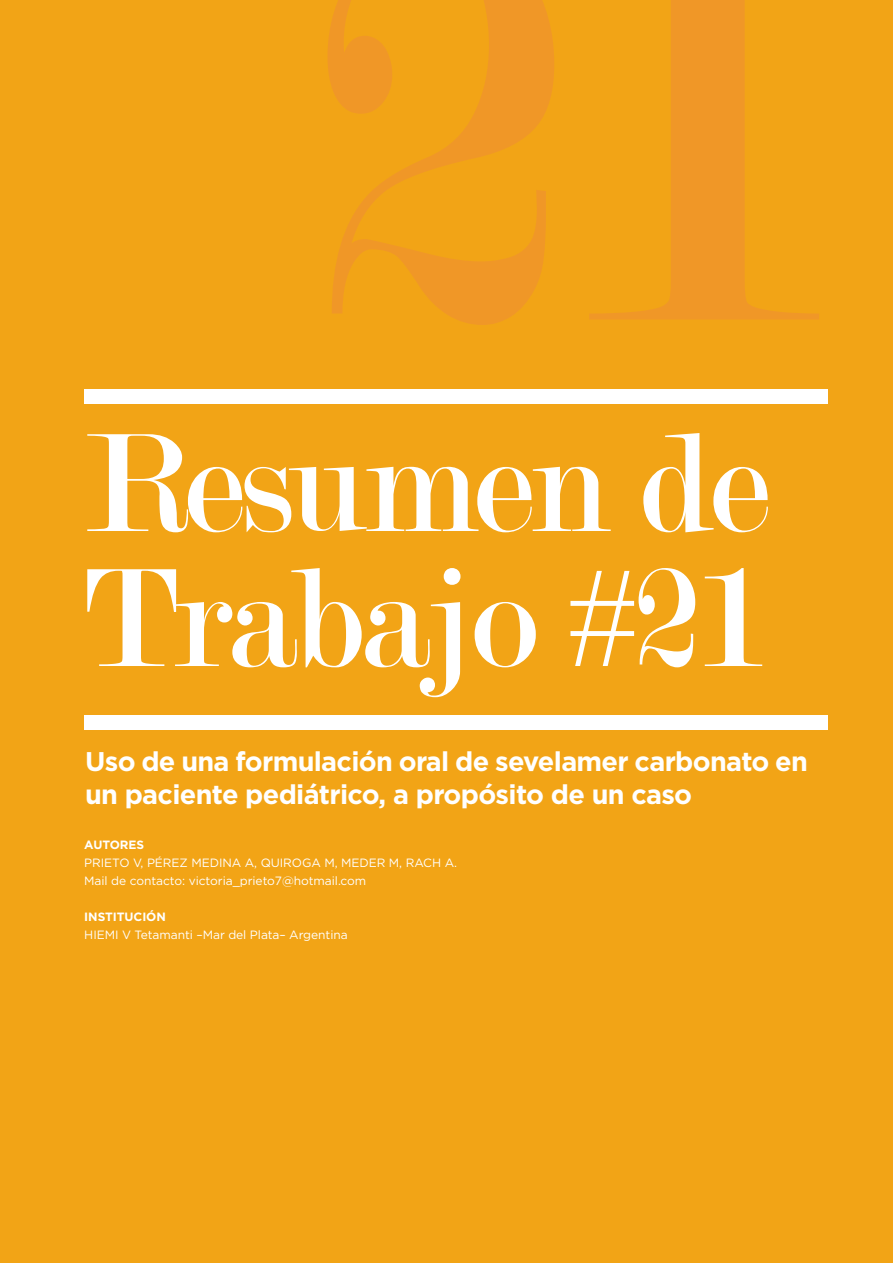
<style>
.page{position:relative;width:893px;height:1263px;background:#f2a416}
.page>*{position:absolute;margin:0;border:0;box-sizing:border-box;transform-origin:0 0}
.t1{font:150px/135px "Modern";letter-spacing:-.025em;color:#fff}
.t2{font:700 27px/33px "Gotham";letter-spacing:-.025em;color:#fff}
.t3{font:12px/18px "Gotham";letter-spacing:-.005em;color:#fff}
.t4{font:700 12px "Gotham";letter-spacing:-.005em;color:#fff}
</style>
<div class="page">
<div style="left:84px;top:389px;width:743px;height:15px;background:#fff"></div>
<div style="left:84px;top:715px;width:743px;height:15px;background:#fff"></div>
<h1 class="t1" style="left:84px;top:418px;width:687px">Resumen de<br>Trabajo #21</h1>
<h2 class="t2" style="left:85px;top:744px;width:724px">Uso de una formulación oral de sevelamer carbonato en un paciente pediátrico, a propósito de un caso</h2>
<p class="t4" style="left:84px;top:837px;width:61px">AUTORES</p>
<p class="t3" style="left:84px;top:854px;width:374px">PRIETO V, PÉREZ MEDINA A, QUIROGA M, MEDER M, RACH A.<br>Mail de contacto: victoria_prieto7@hotmail.com</p>
<p class="t4" style="left:84px;top:909px;width:83px">INSTITUCIÓN</p>
<p class="t3" style="left:84px;top:926px;width:265px">HIEMI V Tetamanti –Mar del Plata– Argentina</p>
</div>
